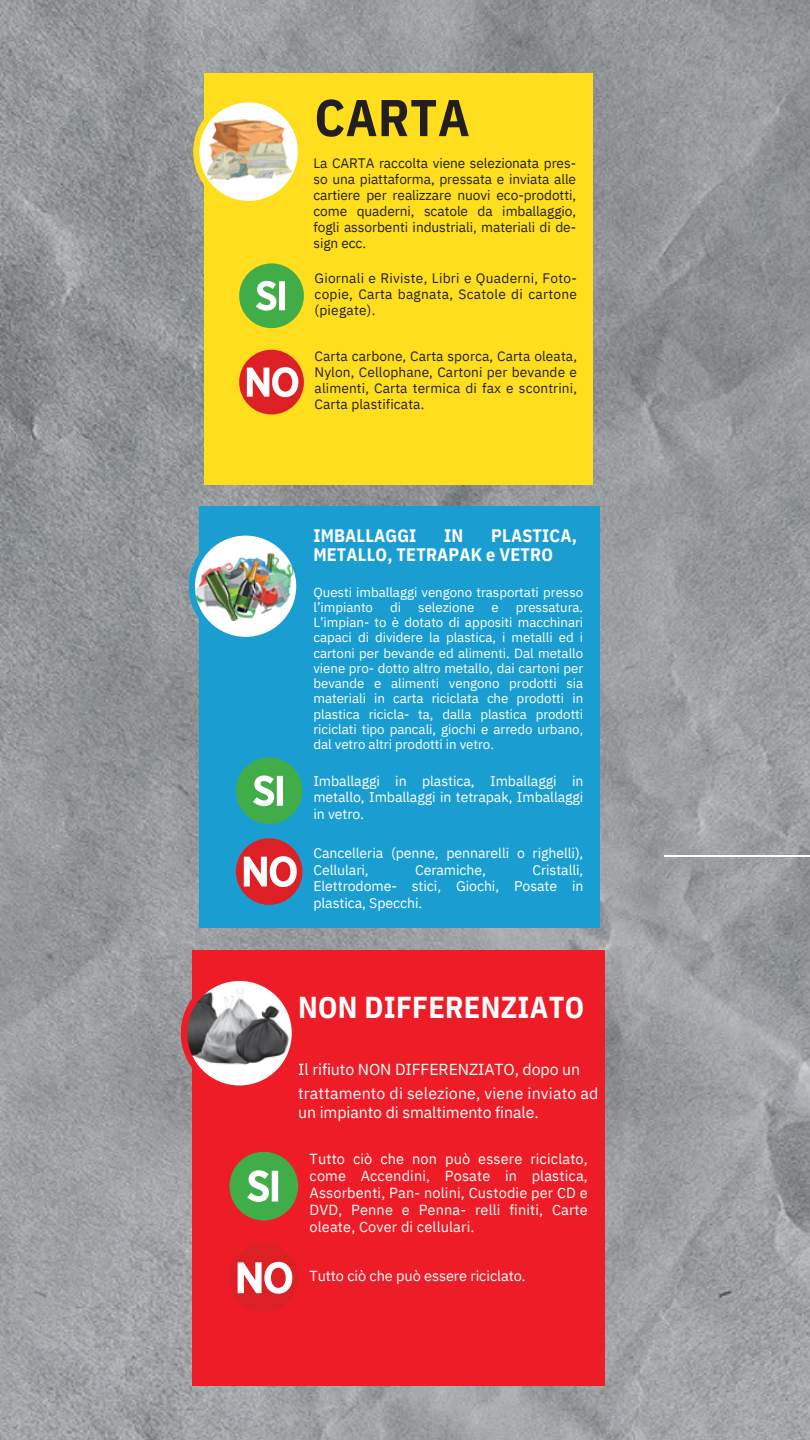
<style>
.page{position:relative;width:810px;height:1440px;background:#fff}
.page>*{position:absolute;margin:0;border:0;box-sizing:border-box;transform-origin:0 0}
.t1{font:700 51.8px "IBM Plex Sans Cond";letter-spacing:.01em;color:#231f20}
.t2{font:700 30.2px "IBM Plex Sans Cond";letter-spacing:.01em;color:#fff}
.t3{font:700 18.1px/18.8px "IBM Plex Sans Cond";letter-spacing:.01em;color:#fff}
.t4{font:15.9px "IBM Plex Sans";letter-spacing:-.005em;color:#fff}
.t5{font:14.5px/17px "IBM Plex Sans";letter-spacing:.01em;color:#fff;text-align:justify}
.t6{font:14.1px/16.4px "IBM Plex Sans";letter-spacing:-.005em;color:#fff;text-align:justify}
.t7{font:13.7px/16px "IBM Plex Sans";letter-spacing:.005em;color:#231f20;text-align:justify}
.t8{font:13.3px/15.3px "IBM Plex Sans";letter-spacing:-.005em;color:#fff}
</style>
<div class="page">
<img style="left:0;top:0;width:810px;height:1440px">
<div style="left:204px;top:74px;width:389px;height:410px;background:#ffde1d"></div>
<svg style="left:193px;top:96px;width:105px;height:111px"></svg>
<div style="left:239px;top:350px;width:65px;height:65px;background:#dd1f26;border-radius:50%"></div>
<svg style="left:247px;top:367px;width:51px;height:30px"></svg>
<div style="left:239px;top:263px;width:65px;height:65px;background:#40ad49;border-radius:50%"></div>
<svg style="left:256px;top:281px;width:29px;height:30px"></svg>
<div style="left:200px;top:506px;width:399px;height:422px;background:#1a9ed2"></div>
<img style="left:189px;top:529px;width:108px;height:114px">
<div style="left:236px;top:758px;width:66px;height:66px;background:#40ad49;border-radius:50%"></div>
<svg style="left:253px;top:775px;width:30px;height:31px"></svg>
<div style="left:236px;top:838px;width:66px;height:67px;background:#dd1f26;border-radius:50%"></div>
<svg style="left:244px;top:856px;width:53px;height:31px"></svg>
<div style="left:192px;top:951px;width:413px;height:435px;background:#ed1c26"></div>
<hr style="left:664px;top:855px;width:146px;height:1px;background:#fff">
<svg style="left:181px;top:974px;width:111px;height:118px"></svg>
<div style="left:229px;top:1243px;width:69px;height:69px;background:#dd1f26;border-radius:50%"></div>
<svg style="left:238px;top:1262px;width:54px;height:32px"></svg>
<div style="left:229px;top:1152px;width:69px;height:69px;background:#40ad49;border-radius:50%"></div>
<svg style="left:247px;top:1170px;width:31px;height:32px"></svg>
<p class="t1" style="left:315px;top:83px;width:157px">CARTA</p>
<p class="t7" style="left:313px;top:155px;width:264px">La CARTA raccolta viene selezionata pres&shy;so una piattaforma, pressata e inviata alle cartiere per realizzare nuovi eco-prodotti, come quaderni, scatole da imballaggio, fogli assorbenti industriali, materiali di de&shy;sign ecc.</p>
<p class="t7" style="left:315px;top:270px;width:264px">Giornali e Riviste, Libri e Quaderni, Foto&shy;copie, Carta bagnata, Scatole di cartone (piegate).</p>
<p class="t7" style="left:315px;top:348px;width:264px">Carta carbone, Carta sporca, Carta oleata, Nylon, Cellophane, Cartoni per bevande e alimenti, Carta termica di fax e scontrini, Carta plastificata.</p>
<p class="t3" style="left:313px;top:526px;width:104px">IMBALLAGGI</p>
<p class="t3" style="left:444px;top:526px;width:21px">IN</p>
<p class="t3" style="left:313px;top:526px;width:265px;text-indent:178px">PLASTICA,<br>METALLO, TETRAPAK e VETRO</p>
<p class="t8" style="left:313px;top:584px;width:271px">Questi imballaggi vengono trasportati presso l’impianto</p>
<p class="t8" style="left:390px;top:599px;width:13px">di</p>
<p class="t8" style="left:418px;top:599px;width:58px">selezione</p>
<p class="t8" style="left:492px;top:599px;width:9px">e</p>
<p class="t8" style="left:313px;top:599px;width:271px;text-align:justify;text-indent:202px">pressatura.<br>L’impian- to è dotato di appositi macchinari capaci di dividere la plastica, i metalli ed i cartoni per bevande ed alimenti. Dal metallo viene pro- dotto altro metallo, dai cartoni per bevande e alimenti vengono prodotti sia materiali in carta riciclata che prodotti in plastica ricicla- ta, dalla plastica prodotti riciclati tipo pancali, giochi e arredo urbano, dal vetro altri prodotti in vetro.</p>
<p class="t6" style="left:313px;top:773px;width:272px">Imballaggi in plastica, Imballaggi in metallo, Imballaggi in tetrapak, Imballaggi in vetro.</p>
<p class="t6" style="left:313px;top:845px;width:272px">Cancelleria (penne, pennarelli o righelli),<br>Cellulari,</p>
<p class="t6" style="left:313px;top:861px;width:272px;text-indent:219px">Cristalli, Elettrodome- stici, Giochi, Posate in plastica, Specchi.</p>
<p class="t6" style="left:415px;top:861px;width:72px">Ceramiche,</p>
<p class="t2" style="left:298px;top:987px;width:288px">NON DIFFERENZIATO</p>
<p class="t4" style="left:298px;top:1059px;width:283px">Il rifiuto NON DIFFERENZIATO, dopo un</p>
<p class="t4" style="left:298px;top:1083px;width:302px">trattamento di selezione, viene inviato ad</p>
<p class="t4" style="left:298px;top:1102px;width:242px">un impianto di smaltimento finale.</p>
<p class="t5" style="left:310px;top:1150px;width:280px">Tutto ciò che non può essere riciclato, come Accendini, Posate in plastica, Assorbenti, Pan- nolini, Custodie per CD e DVD, Penne e Penna- relli finiti, Carte oleate, Cover di cellulari.</p>
<p class="t5" style="left:310px;top:1267px;width:218px">Tutto ciò che può essere riciclato.</p>
</div>
